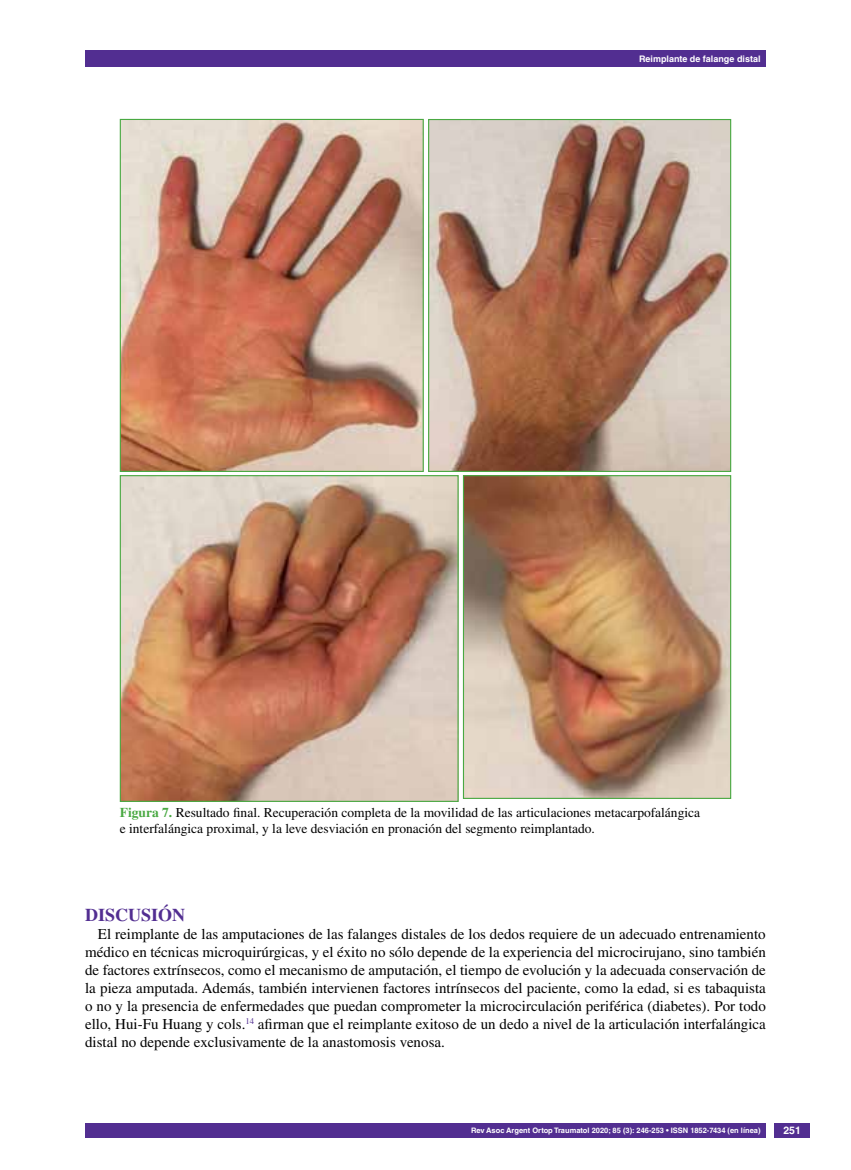
<style>
.page{position:relative;width:851px;height:1170px;background:#fff}
.page>*{position:absolute;margin:0;border:0;box-sizing:border-box;transform-origin:0 0}
.t1{font:700 18px "Times LT Std";color:#522e91}
.t2{font:15px/18px "Times LT Std";color:#000;text-align:justify}
.t3{font:13.5px/16.2px "Times LT Std";color:#000}
.t4{font:700 10.5px "Helvetica LT Std";color:#fff}
.t5{font:700 9px "Helvetica LT Std";color:#fff}
.t6{font:700 7.5px "Helvetica LT Std";color:#fff}
.s1{font-weight:700;color:#49a942}
</style>
<div class="page">
<div style="left:85px;top:50px;width:680px;height:17px;background:#522e91"></div>
<div style="left:85px;top:1123px;width:680px;height:14px;background:#522e91"></div>
<div style="left:774px;top:1123px;width:35px;height:14px;background:#522e91"></div>
<img style="left:122px;top:121px;width:299px;height:349px">
<div style="left:120px;top:119px;width:303px;height:353px;border:1px solid #49a942"></div>
<img style="left:430px;top:121px;width:299px;height:349px">
<div style="left:428px;top:119px;width:303px;height:353px;border:1px solid #49a942"></div>
<img style="left:122px;top:477px;width:334px;height:322px">
<div style="left:120px;top:475px;width:338px;height:326px;border:1px solid #49a942"></div>
<img style="left:465px;top:477px;width:264px;height:319px">
<div style="left:463px;top:475px;width:268px;height:323px;border:1px solid #49a942"></div>
<p class="t5" style="left:639px;top:53px;width:123px">Reimplante de falange distal</p>
<p class="t3" style="left:120px;top:803px;width:582px"><span class="s1">FIGURA 7.</span> Resultado final. Recuperación completa de la movilidad de las articulaciones metacarpofalángica e interfalángica proximal, y la leve desviación en pronación del segmento reimplantado.</p>
<p class="t1" style="left:85px;top:903px;width:102px">DISCUSIÓN</p>
<p class="t2" style="left:85px;top:924px;width:682px;text-indent:13px">El reimplante de las amputaciones de las falanges distales de los dedos requiere de un adecuado entrenamiento médico en técnicas microquirúrgicas, y el éxito no sólo depende de la experiencia del microcirujano, sino también de factores extrínsecos, como el mecanismo de amputación, el tiempo de evolución y la adecuada conservación de la pieza amputada. Además, también intervienen factores intrínsecos del paciente, como la edad, si es tabaquista o no y la presencia de enfermedades que puedan comprometer la microcirculación periférica (diabetes). Por todo ello, Hui-Fu Huang y cols.<sup>14</sup> afirman que el reimplante exitoso de un dedo a nivel de la articulación interfalángica distal no depende exclusivamente de la anastomosis venosa.</p>
<p class="t6" style="left:471px;top:1125px;width:291px">Rev Asoc Argent Ortop Traumatol 2020; 85 (3): 246-253 • ISSN 1852-7434 (en línea)</p>
<p class="t4" style="left:783px;top:1124px;width:19px">251</p>
</div>
